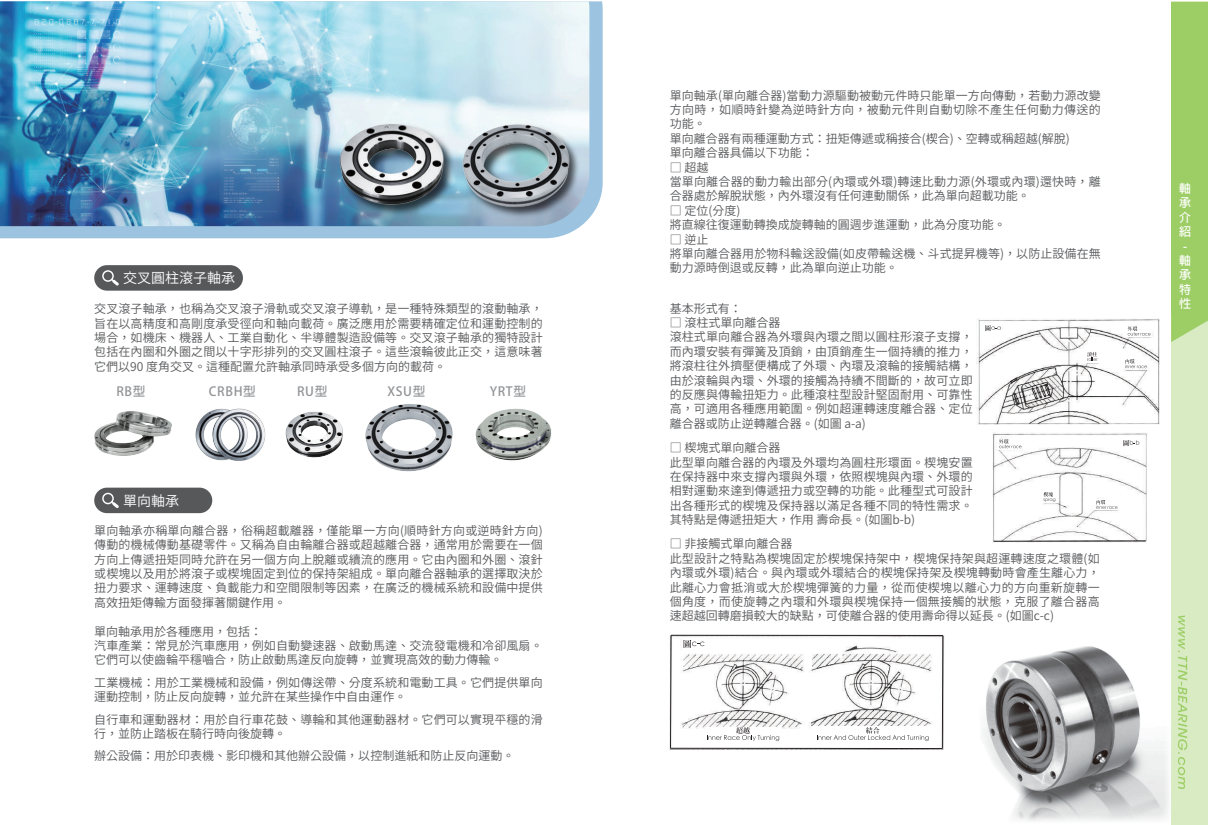
<style>
.page{position:relative;width:1208px;height:825px;background:#fff}
.page>*{position:absolute;margin:0;border:0;box-sizing:border-box;transform-origin:0 0}
.t1{font:14px "Gen Yo Gothic TW Normal TTF";color:#fff}
.t2{font:700 12.6px "Adobe Fan Heiti Std";letter-spacing:.05em;color:#939598}
.t3{font:12px/14.4px "Gen Yo Gothic TW Normal TTF";letter-spacing:.01em;color:#57585a}
.t4{font:700 12px/14.4px "Adobe Fan Heiti Std";color:#fff;text-align:center}
</style>
<div class="page">
<div style="left:1171px;top:2px;width:37px;height:823px;background:#d8ebc2"></div>
<div style="left:1171px;top:2px;width:37px;height:313px;background:#9dce66"></div>
<svg style="left:1171px;top:315px;width:37px;height:27px"></svg>
<img style="left:983px;top:646px;width:186px;height:175px">
<svg style="left:0;top:1px;width:602px;height:237px;background:#a2c6e0"></svg>
<svg style="left:1178px;top:615px;width:9px;height:174px"></svg>
<img style="left:0;top:1px;width:589px;height:225px">
<img style="left:94px;top:412px;width:77px;height:43px">
<img style="left:195px;top:408px;width:71px;height:53px">
<img style="left:365px;top:404px;width:88px;height:68px">
<img style="left:475px;top:408px;width:77px;height:53px">
<img style="left:285px;top:411px;width:58px;height:47px">
<div style="left:94px;top:488px;width:118px;height:25px;background:#57585a;border-radius:13px"></div>
<svg style="left:102px;top:493px;width:17px;height:15px"></svg>
<div style="left:94px;top:265px;width:149px;height:26px;background:#57585a;border-radius:13px"></div>
<svg style="left:102px;top:270px;width:17px;height:16px"></svg>
<img style="left:460px;top:121px;width:123px;height:99px">
<img style="left:460px;top:122px;width:111px;height:86px">
<img style="left:337px;top:121px;width:120px;height:98px">
<img style="left:337px;top:121px;width:109px;height:88px">
<img style="left:992px;top:433px;width:155px;height:109px">
<div style="left:1115px;top:437px;width:27px;height:12px;background:#fff"></div>
<svg style="left:1123px;top:440px;width:16px;height:6px"></svg>
<svg style="left:1041px;top:491px;width:16px;height:12px"></svg>
<div style="left:1093px;top:499px;width:27px;height:11px;background:#fff"></div>
<div style="left:997px;top:439px;width:25px;height:10px;background:#fff"></div>
<svg style="left:1043px;top:492px;width:12px;height:10px"></svg>
<svg style="left:1096px;top:500px;width:21px;height:9px"></svg>
<svg style="left:999px;top:439px;width:22px;height:9px"></svg>
<hr style="left:993px;top:541px;width:152px;height:1px;background:#231f20">
<img style="left:669px;top:634px;width:275px;height:116px">
<div style="left:682px;top:639px;width:26px;height:11px;background:#fff"></div>
<svg style="left:683px;top:640px;width:21px;height:8px"></svg>
<svg style="left:705px;top:727px;width:76px;height:15px"></svg>
<svg style="left:707px;top:727px;width:72px;height:14px"></svg>
<div style="left:811px;top:726px;width:122px;height:16px;background:#fff"></div>
<svg style="left:817px;top:727px;width:111px;height:14px"></svg>
<svg style="left:670px;top:634px;width:2px;height:114px"></svg>
<hr style="left:670px;top:748px;width:272px;height:1px;background:#231f20">
<hr style="left:671px;top:635px;width:271px;height:1px;background:#231f20">
<svg style="left:941px;top:634px;width:2px;height:115px"></svg>
<img style="left:976px;top:318px;width:184px;height:106px">
<svg style="left:1009px;top:377px;width:9px;height:7px"></svg>
<div style="left:1085px;top:352px;width:15px;height:10px;background:#fff"></div>
<div style="left:1122px;top:359px;width:24px;height:10px;background:#fff"></div>
<div style="left:1126px;top:326px;width:25px;height:11px;background:#fff"></div>
<svg style="left:1087px;top:352px;width:10px;height:9px"></svg>
<svg style="left:1125px;top:359px;width:21px;height:9px"></svg>
<svg style="left:1127px;top:326px;width:23px;height:10px"></svg>
<div style="left:982px;top:323px;width:20px;height:8px;background:#fff"></div>
<svg style="left:985px;top:325px;width:15px;height:6px"></svg>
<p class="t1" style="left:123px;top:270px;width:113px">交叉圓柱滾子軸承</p>
<p class="t3" style="left:94px;top:302px;width:450px;text-align:justify">交叉滾子軸承，也稱為交叉滾子滑軌或交叉滾子導軌，是一種特殊類型的滾動軸承，旨在以高精度和高剛度承受徑向和軸向載荷。廣泛應用於需要精確定位和運動控制的場合，如機床、機器人、工業自動化、半導體製造設備等。交叉滾子軸承的獨特設計包括在內圈和外圈之間以十字形排列的交叉圓柱滾子。這些滾輪彼此正交，這意味著它們以90 度角交叉。這種配置允許軸承同時承受多個方向的載荷。</p>
<p class="t2" style="left:116px;top:384px;width:31px">RB型</p>
<p class="t2" style="left:209px;top:384px;width:48px">CRBH型</p>
<p class="t2" style="left:297px;top:384px;width:32px">RU型</p>
<p class="t2" style="left:387px;top:384px;width:39px">XSU型</p>
<p class="t2" style="left:490px;top:384px;width:38px">YRT型</p>
<p class="t1" style="left:123px;top:493px;width:57px">單向軸承</p>
<p class="t3" style="left:94px;top:523px;width:450px;text-align:justify">單向軸承亦稱單向離合器，俗稱超載離器，僅能單一方向(順時針方向或逆時針方向)傳動的機械傳動基礎零件。又稱為自由輪離合器或超越離合器，通常用於需要在一個方向上傳遞扭矩同時允許在另一個方向上脫離或續流的應用。它由內圈和外圈、滾針或楔塊以及用於將滾子或楔塊固定到位的保持架組成。單向離合器軸承的選擇取決於扭力要求、運轉速度、負載能力和空間限制等因素，在廣泛的機械系統和設備中提供高效扭矩傳輸方面發揮著關鍵作用。</p>
<p class="t3" style="left:94px;top:624px;width:450px">單向軸承用於各種應用，包括：<br>汽車產業：常見於汽車應用，例如自動變速器、啟動馬達、交流發電機和冷卻風扇。它們可以使齒輪平穩嚙合，防止啟動馬達反向旋轉，並實現高效的動力傳輸。</p>
<p class="t3" style="left:94px;top:675px;width:450px">工業機械：用於工業機械和設備，例如傳送帶、分度系統和電動工具。它們提供單向運動控制，防止反向旋轉，並允許在某些操作中自由運作。</p>
<p class="t3" style="left:94px;top:712px;width:450px">自行車和運動器材：用於自行車花鼓、導輪和其他運動器材。它們可以實現平穩的滑行，並防止踏板在騎行時向後旋轉。</p>
<p class="t3" style="left:94px;top:749px;width:421px">辦公設備：用於印表機、影印機和其他辦公設備，以控制進紙和防止反向運動。</p>
<p class="t3" style="left:669px;top:88px;width:433px">單向軸承(單向離合器)當動力源驅動被動元件時只能單一方向傳動，若動力源改變方向時，如順時針變為逆時針方向，被動元件則自動切除不產生任何動力傳送的功能。<br>單向離合器有兩種運動方式：扭矩傳遞或稱接合(楔合)、空轉或稱超越(解脫)<br>單向離合器具備以下功能：</p>
<p class="t3" style="left:669px;top:160px;width:432px">□ 超越<br>當單向離合器的動力輸出部分(內環或外環)轉速比動力源(外環或內環)還快時，離合器處於解脫狀態，內外環沒有任何連動關係，此為單向超載功能。</p>
<p class="t3" style="left:669px;top:203px;width:337px">□ 定位(分度)<br>將直線往復運動轉換成旋轉軸的圓週步進運動，此為分度功能。</p>
<p class="t3" style="left:669px;top:232px;width:432px">□ 逆止<br>將單向離合器用於物科輸送設備(如皮帶輸送機、斗式提昇機等)，以防止設備在無動力源時倒退或反轉，此為單向逆止功能。</p>
<p class="t3" style="left:669px;top:301px;width:73px">基本形式有：</p>
<p class="t3" style="left:669px;top:316px;width:304px">□ 滾柱式單向離合器<br>滾柱式單向離合器為外環與內環之間以圓柱形滾子支撐，而內環安裝有彈簧及頂銷，由頂銷產生一個持續的推力，將滾柱往外擠壓便構成了外環、內環及滾輪的接觸結構，由於滾輪與內環、外環的接觸為持續不間斷的，故可立即的反應與傳輸扭矩力。此種滾柱型設計堅固耐用、可靠性高，可適用各種應用範圍。例如超運轉速度離合器、定位離合器或防止逆轉離合器。(如圖 a-a)</p>
<p class="t3" style="left:669px;top:441px;width:304px">□ 楔塊式單向離合器<br>此型單向離合器的內環及外環均為圓柱形環面。楔塊安置在保持器中來支撐內環與外環，依照楔塊與內環、外環的相對運動來達到傳遞扭力或空轉的功能。此種型式可設計出各種形式的楔塊及保持器以滿足各種不同的特性需求。其特點是傳遞扭矩大，作用 壽命長。(如圖b-b)</p>
<p class="t3" style="left:669px;top:537px;width:431px">□ 非接觸式單向離合器<br>此型設計之特點為楔塊固定於楔塊保持架中，楔塊保持架與超運轉速度之環體(如內環或外環)結合。與內環或外環結合的楔塊保持架及楔塊轉動時會產生離心力，此離心力會抵消或大於楔塊彈簧的力量，從而使楔塊以離心力的方向重新旋轉一個角度，而使旋轉之內環和外環與楔塊保持一個無接觸的狀態，克服了離合器高速超越回轉磨損較大的缺點，可使離合器的使用壽命得以延長。(如圖c-c)</p>
<p class="t4" style="left:1179px;top:182px;width:13px">軸承介紹-軸承特性</p>
</div>
